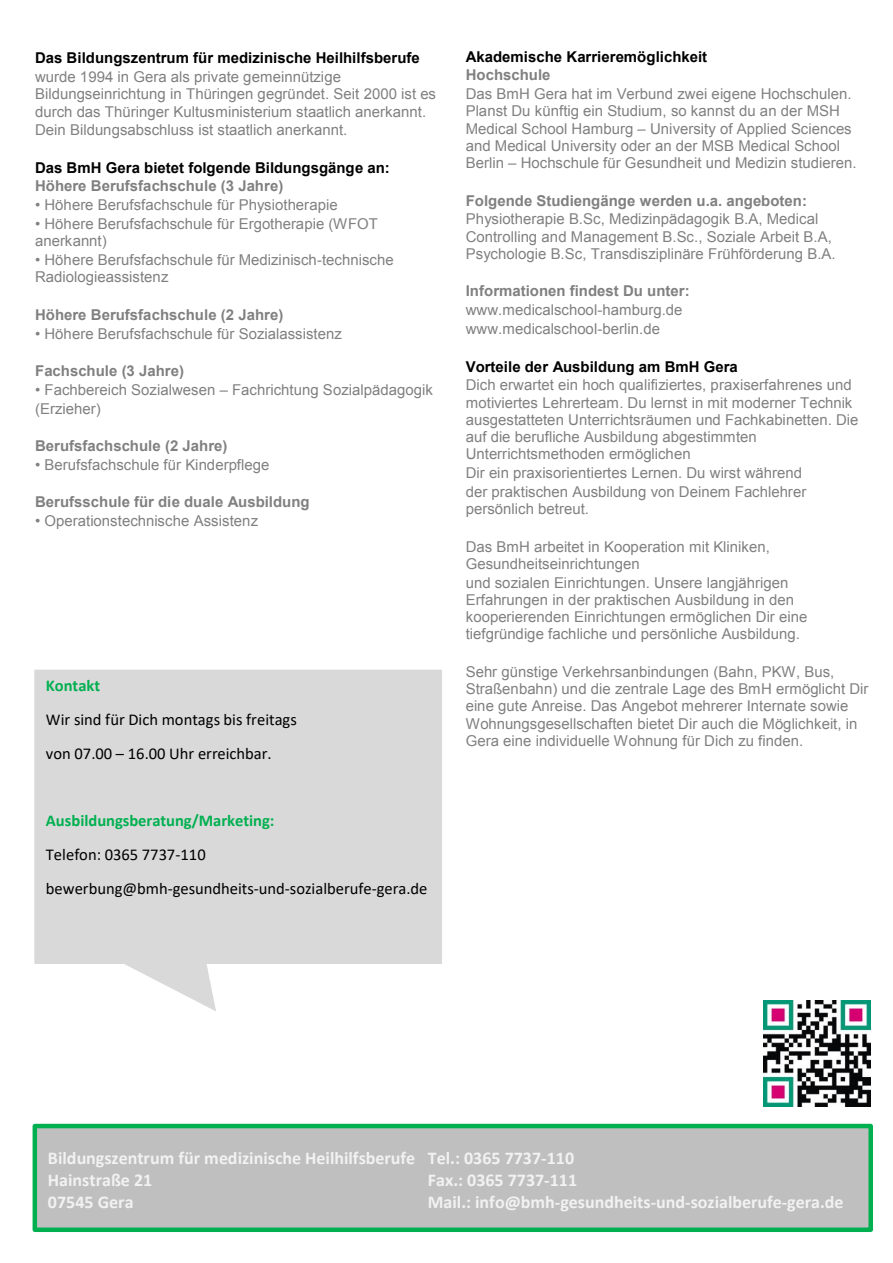
<style>
.page{position:relative;width:893px;height:1263px;background:#fff}
.page>*{position:absolute;margin:0;border:0;box-sizing:border-box;transform-origin:0 0}
.t1{font:700 18px/21.9px "Calibri";color:#f2f2f2}
.t2{font:16.5px/33.6px "Calibri";color:#000}
.t3{font:700 16.5px "Calibri";letter-spacing:-.005em;color:#00b050}
.t4{font:15px/17.2px "Arial";color:#808080}
.t5{font:700 15px "Arial";color:#808080}
.t6{font:700 15px "Arial";color:#000}
</style>
<div class="page">
<svg style="left:125px;top:964px;width:91px;height:47px"></svg>
<div style="left:35px;top:670px;width:407px;height:293px;background:#d9d9d9"></div>
<div style="left:34px;top:670px;width:408px;height:294px;border:1px solid #d9d9d9"></div>
<div style="left:35px;top:1126px;width:836px;height:104px;background:#bfbfbf"></div>
<div style="left:33px;top:1124px;width:840px;height:108px;border:4px solid #00b050"></div>
<img style="left:764px;top:1000px;width:106px;height:106px">
<p class="t6" style="left:35px;top:48px;width:386px">Das Bildungszentrum für medizinische Heilhilfsberufe</p>
<p class="t4" style="left:35px;top:68px;width:402px">wurde 1994 in Gera als private gemeinnützige<br>Bildungseinrichtung in Thüringen gegründet. Seit 2000 ist es durch das Thüringer Kultusministerium staatlich anerkannt.</p>
<p class="t4" style="left:35px;top:122px;width:314px">Dein Bildungsabschluss ist staatlich anerkannt.</p>
<p class="t6" style="left:35px;top:158px;width:356px">Das BmH Gera bietet folgende Bildungsgänge an:</p>
<p class="t5" style="left:35px;top:176px;width:250px">Höhere Berufsfachschule (3 Jahre)</p>
<p class="t4" style="left:35px;top:196px;width:304px">• Höhere Berufsfachschule für Physiotherapie</p>
<p class="t4" style="left:35px;top:215px;width:344px">• Höhere Berufsfachschule für Ergotherapie (WFOT anerkannt)</p>
<p class="t4" style="left:35px;top:251px;width:360px">• Höhere Berufsfachschule für Medizinisch-technische<br>Radiologieassistenz</p>
<p class="t5" style="left:35px;top:304px;width:250px">Höhere Berufsfachschule (2 Jahre)</p>
<p class="t4" style="left:35px;top:325px;width:308px">• Höhere Berufsfachschule für Sozialassistenz</p>
<p class="t5" style="left:35px;top:361px;width:150px">Fachschule (3 Jahre)</p>
<p class="t4" style="left:35px;top:380px;width:399px;line-height:18.8px">• Fachbereich Sozialwesen – Fachrichtung Sozialpädagogik (Erzieher)</p>
<p class="t5" style="left:35px;top:436px;width:194px">Berufsfachschule (2 Jahre)</p>
<p class="t4" style="left:35px;top:456px;width:236px">• Berufsfachschule für Kinderpflege</p>
<p class="t5" style="left:35px;top:492px;width:276px">Berufsschule für die duale Ausbildung</p>
<p class="t4" style="left:35px;top:512px;width:224px">• Operationstechnische Assistenz</p>
<p class="t3" style="left:46px;top:674px;width:56px">Kontakt</p>
<p class="t2" style="left:46px;top:703px;width:252px">Wir sind für Dich montags bis freitags von 07.00 – 16.00 Uhr erreichbar.</p>
<p class="t3" style="left:46px;top:809px;width:230px">Ausbildungsberatung/Marketing:</p>
<p class="t2" style="left:46px;top:837px;width:383px;line-height:34px">Telefon: 0365 7737-110 bewerbung@bmh-gesundheits-und-sozialberufe-gera.de</p>
<p class="t6" style="left:466px;top:46px;width:243px">Akademische Karrieremöglichkeit</p>
<p class="t5" style="left:466px;top:65px;width:86px">Hochschule</p>
<p class="t4" style="left:466px;top:85px;width:392px">Das BmH Gera hat im Verbund zwei eigene Hochschulen.<br>Planst Du künftig ein Studium, so kannst du an der MSH Medical School Hamburg – University of Applied Sciences and Medical University oder an der MSB Medical School Berlin – Hochschule für Gesundheit und Medizin studieren.</p>
<p class="t5" style="left:466px;top:191px;width:343px">Folgende Studiengänge werden u.a. angeboten:</p>
<p class="t4" style="left:466px;top:211px;width:371px">Physiotherapie B.Sc, Medizinpädagogik B.A, Medical<br>Controlling and Management B.Sc., Soziale Arbeit B.A,<br>Psychologie B.Sc, Transdisziplinäre Frühförderung B.A.</p>
<p class="t5" style="left:466px;top:281px;width:225px">Informationen findest Du unter:</p>
<p class="t4" style="left:466px;top:301px;width:218px;line-height:18.9px">www.medicalschool-hamburg.de www.medicalschool-berlin.de</p>
<p class="t6" style="left:466px;top:356px;width:274px">Vorteile der Ausbildung am BmH Gera</p>
<p class="t4" style="left:466px;top:376px;width:394px">Dich erwartet ein hoch qualifiziertes, praxiserfahrenes und motiviertes Lehrerteam. Du lernst in mit moderner Technik ausgestatteten Unterrichtsräumen und Fachkabinetten. Die auf die berufliche Ausbildung abgestimmten Unterrichtsmethoden ermöglichen</p>
<p class="t4" style="left:466px;top:464px;width:342px;line-height:18px">Dir ein praxisorientiertes Lernen. Du wirst während der praktischen Ausbildung von Deinem Fachlehrer persönlich betreut.</p>
<p class="t4" style="left:466px;top:538px;width:343px">Das BmH arbeitet in Kooperation mit Kliniken, Gesundheitseinrichtungen<br>und sozialen Einrichtungen. Unsere langjährigen Erfahrungen in der praktischen Ausbildung in den kooperierenden Einrichtungen ermöglichen Dir eine tiefgründige fachliche und persönliche Ausbildung.</p>
<p class="t4" style="left:466px;top:663px;width:404px">Sehr günstige Verkehrsanbindungen (Bahn, PKW, Bus, Straßenbahn) und die zentrale Lage des BmH ermöglicht Dir eine gute Anreise. Das Angebot mehrerer Internate sowie Wohnungsgesellschaften bietet Dir auch die Möglichkeit, in Gera eine individuelle Wohnung für Dich zu finden.</p>
<p class="t1" style="left:48px;top:1147px;width:528px">Bildungszentrum für medizinische Heilhilfsberufe Tel.: 0365 7737-110<br>Hainstraße 21</p>
<p class="t1" style="left:428px;top:1169px;width:151px">Fax.: 0365 7737-111</p>
<p class="t1" style="left:48px;top:1190px;width:87px">07545 Gera</p>
<p class="t1" style="left:428px;top:1190px;width:417px">Mail.: info@bmh-gesundheits-und-sozialberufe-gera.de</p>
</div>
